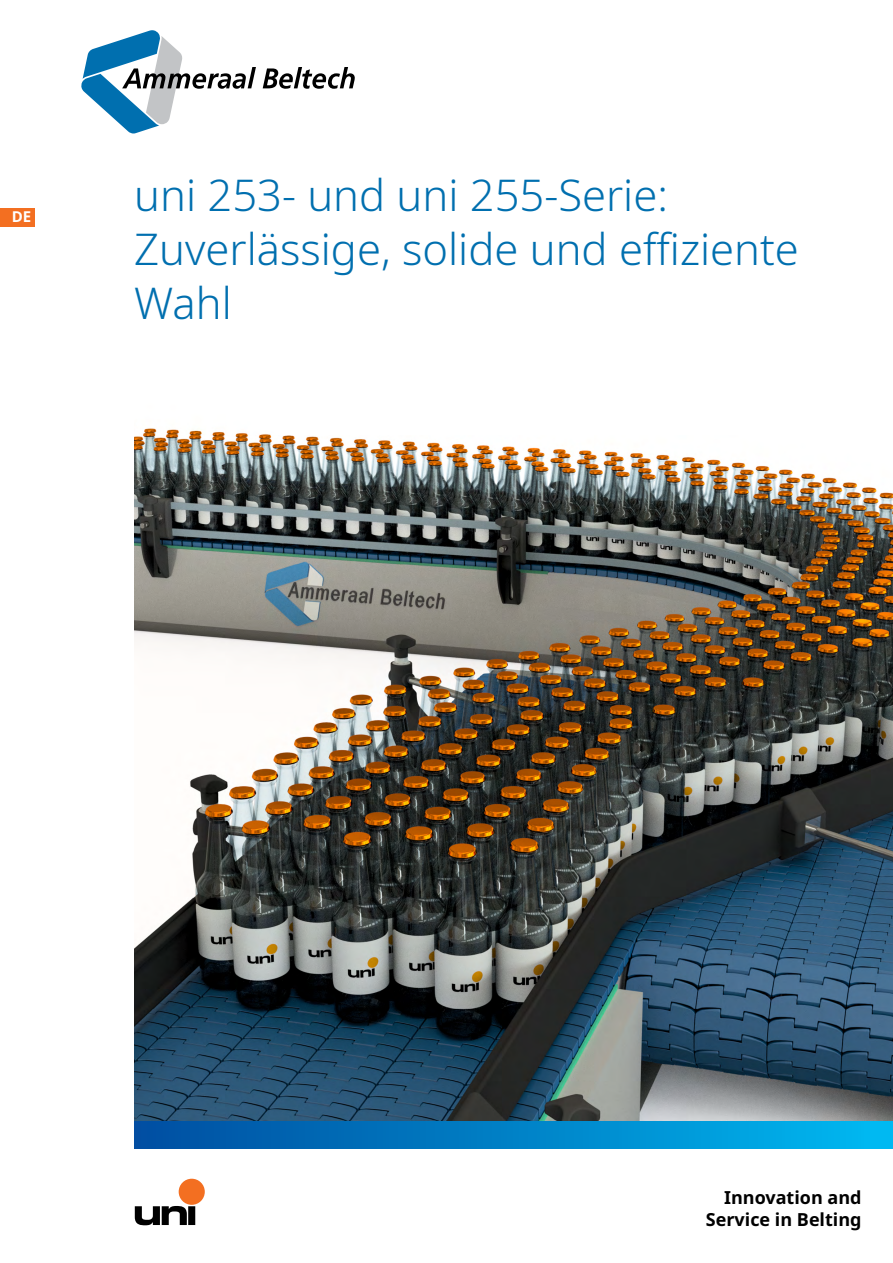
<style>
.page{position:relative;width:893px;height:1263px;background:#fff}
.page>*{position:absolute;margin:0;border:0;box-sizing:border-box;transform-origin:0 0}
.t1{font:300 43.5px/54px "Noto Sans";color:#006faf}
.t2{font:700 18px/21.6px "Noto Sans";color:#000;text-align:right}
.t3{font:700 15px "Noto Sans";color:#fff}
</style>
<div class="page">
<div style="left:135px;top:1121px;width:758px;height:27px;background:linear-gradient(to right,#004d9f,#00b9f1)"></div>
<div style="left:0;top:208px;width:34px;height:18px;background:#f36f21"></div>
<svg style="left:81px;top:30px;width:274px;height:103px"></svg>
<svg style="left:135px;top:1206px;width:60px;height:19px"></svg>
<div style="left:179px;top:1179px;width:26px;height:26px;background:#f36f21;border-radius:50%"></div>
<img style="left:135px;top:428px;width:758px;height:693px">
<p class="t3" style="left:12px;top:208px;width:21px">DE</p>
<p class="t1" style="left:134px;top:169px;width:666px">uni 253- und uni 255-Serie:<br>Zuverlässige, solide und effiziente<br>Wahl</p>
<p class="t2" style="left:706px;top:1187px;width:157px">Innovation and<br>Service in Belting</p>
</div>
